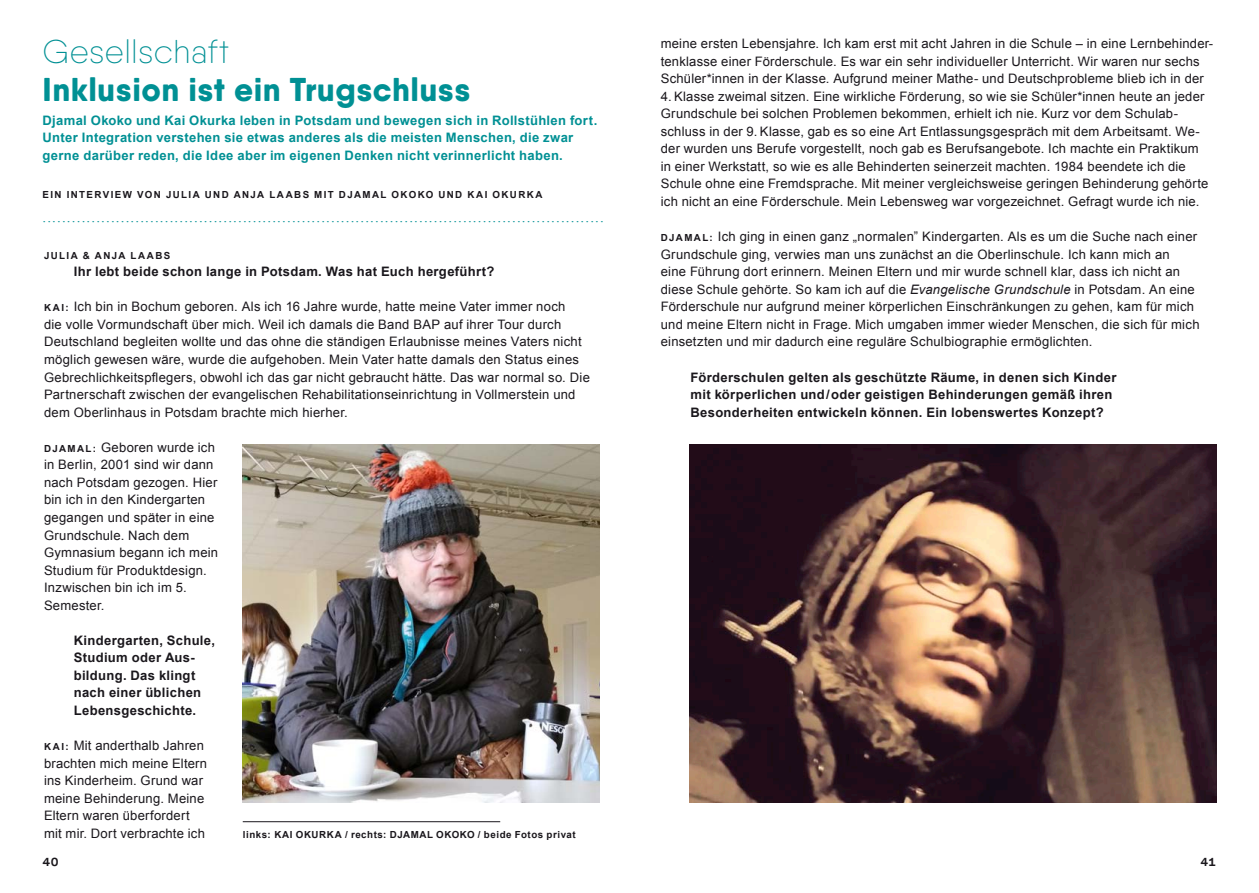
<style>
.page{position:relative;width:1259px;height:893px;background:#fff}
.page>*{position:absolute;margin:0;border:0;box-sizing:border-box;transform-origin:0 0}
.t1{font:800 33px "Qanelas Soft";letter-spacing:.015em;color:#009094}
.t2{font:200 33px "Qanelas Soft";letter-spacing:.01em;color:#009094}
.t3{font:15px "Times New Roman";color:#009094}
.t4{font:13.05px/17.5px "Arial";letter-spacing:.015em;color:#1a171c}
.t5{font:700 13.05px/17.5px "Arial";letter-spacing:.025em;color:#1a171c}
.t6{font:700 13.05px/17.5px "Arial";letter-spacing:.025em;color:#009094}
.t7{font:700 12px "Dada Grotesk";color:#1a171c}
.t8{font:700 9.75px "Arial";letter-spacing:.14em;color:#1a171c}
.t9{font:700 9.75px "Arial";letter-spacing:.055em;color:#1a171c}
.s1{font-weight:700;font-size:9.75px}
.s2{font-style:italic}
</style>
<div class="page">
<img style="left:243px;top:444px;width:357px;height:359px">
<img style="left:689px;top:444px;width:527px;height:359px">
<hr style="left:243px;top:821px;width:257px;height:1px;background:#1a171c">
<h1 class="t2" style="left:43px;top:31px;width:188px">Gesellschaft</h1>
<h1 class="t1" style="left:43px;top:68px;width:429px">Inklusion ist ein Trugschluss</h1>
<p class="t6" style="left:43px;top:112px;width:556px">Djamal Okoko und Kai Okurka leben in Potsdam und bewegen sich in Rollstühlen fort.<br>Unter Integration verstehen sie etwas anderes als die meisten Menschen, die zwar gerne darüber reden, die Idee aber im eigenen Denken nicht verinnerlicht haben.</p>
<p class="t8" style="left:43px;top:188px;width:501px">EIN INTERVIEW VON JULIA UND ANJA LAABS MIT DJAMAL OKOKO UND KAI OKURKA</p>
<p class="t3" style="left:43px;top:207px;width:563px">...................................................................................................................</p>
<p class="t8" style="left:44px;top:249px;width:128px">JULIA &amp; ANJA LAABS</p>
<p class="t5" style="left:74px;top:263px;width:422px">Ihr lebt beide schon lange in Potsdam. Was hat Euch hergeführt?</p>
<p class="t4" style="left:44px;top:298px;width:547px"><span class="s1">K A I:</span> Ich bin in Bochum geboren. Als ich 16 Jahre wurde, hatte meine Vater immer noch<br>die volle Vormundschaft über mich. Weil ich damals die Band BAP auf ihrer Tour durch Deutschland begleiten wollte und das ohne die ständigen Erlaubnisse meines Vaters nicht möglich gewesen wäre, wurde die aufgehoben. Mein Vater hatte damals den Status eines Gebrechlichkeitspflegers, obwohl ich das gar nicht gebraucht hätte. Das war normal so. Die Partnerschaft zwischen der evangelischen Rehabilitationseinrichtung in Vollmerstein und dem Oberlinhaus in Potsdam brachte mich hierher.</p>
<p class="t4" style="left:44px;top:438px;width:176px"><span class="s1">D JA M A L:</span> Geboren wurde ich in Berlin, 2001 sind wir dann nach Potsdam gezogen. Hier bin ich in den Kindergarten gegangen und später in eine<br>Grundschule. Nach dem<br>Gymnasium begann ich mein<br>Studium für Produktdesign.<br>Inzwischen bin ich im 5.<br>Semester.</p>
<p class="t5" style="left:74px;top:632px;width:143px">Kindergarten, Schule,<br>Studium oder Aus&shy;bildung. Das klingt nach einer üblichen<br>Lebensgeschichte.</p>
<p class="t4" style="left:44px;top:737px;width:165px"><span class="s1">K A I:</span> Mit anderthalb Jahren brachten mich meine Eltern ins Kinderheim. Grund war meine Behinderung. Meine<br>Eltern waren überfordert mit mir. Dort verbrachte ich</p>
<p class="t9" style="left:243px;top:828px;width:334px">links: KAI OKURKA / rechts: DJAMAL OKOKO / beide Fotos privat</p>
<p class="t4" style="left:661px;top:35px;width:554px">meine ersten Lebensjahre. Ich kam erst mit acht Jahren in die Schule – in eine Lernbehinder&shy;tenklasse einer Förderschule. Es war ein sehr individueller Unterricht. Wir waren nur sechs<br>Schüler*innen in der Klasse. Aufgrund meiner Mathe- und Deutschprobleme blieb ich in der</p>
<p class="t4" style="left:661px;top:88px;width:549px">4. Klasse zweimal sitzen. Eine wirkliche Förderung, so wie sie Schüler*innen heute an jeder Grundschule bei solchen Problemen bekommen, erhielt ich nie. Kurz vor dem Schulab&shy;schluss in der 9. Klasse, gab es so eine Art Entlassungsgespräch mit dem Arbeitsamt. We&shy;der wurden uns Berufe vorgestellt, noch gab es Berufsangebote. Ich machte ein Praktikum in einer Werkstatt, so wie es alle Behinderten seinerzeit machten. 1984 beendete ich die Schule ohne eine Fremdsprache. Mit meiner vergleichsweise geringen Behinderung gehörte ich nicht an eine Förderschule. Mein Lebensweg war vorgezeichnet. Gefragt wurde ich nie.</p>
<p class="t4" style="left:661px;top:228px;width:540px"><span class="s1">D JA M A L:</span> Ich ging in einen ganz „normalen” Kindergarten. Als es um die Suche nach einer Grundschule ging, verwies man uns zunächst an die Oberlinschule. Ich kann mich an<br>eine Führung dort erinnern. Meinen Eltern und mir wurde schnell klar, dass ich nicht an diese Schule gehörte. So kam ich auf die <span class="s2">Evangelische Grundschule</span> in Potsdam. An eine Förderschule nur aufgrund meiner körperlichen Einschränkungen zu gehen, kam für mich und meine Eltern nicht in Frage. Mich umgaben immer wieder Menschen, die sich für mich einsetzten und mir dadurch eine reguläre Schulbiographie ermöglichten.</p>
<p class="t5" style="left:690px;top:369px;width:427px">Förderschulen gelten als geschützte Räume, in denen sich Kinder mit körperlichen und / oder geistigen Behinderungen gemäß ihren<br>Besonderheiten entwickeln können. Ein lobenswertes Konzept?</p>
<p class="t7" style="left:43px;top:855px;width:17px">40</p>
<p class="t7" style="left:1200px;top:855px;width:17px">41</p>
</div>
